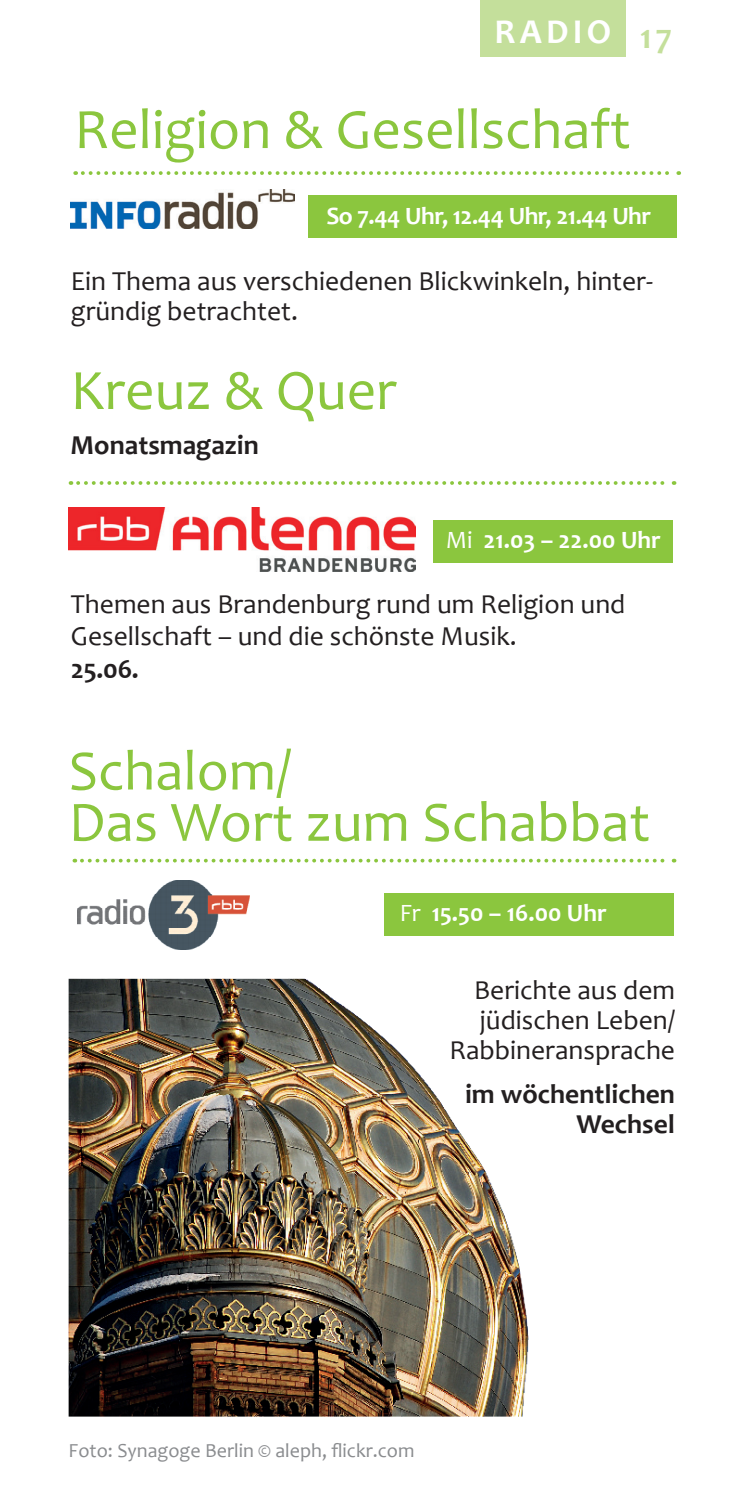
<style>
.page{position:relative;width:745px;height:1489px;background:#fff}
.page>*{position:absolute;margin:0;border:0;box-sizing:border-box;transform-origin:0 0}
.t1{font:57.5px/51.2px "Candara";color:#8bc63e}
.t2{font:700 35px "Candara";letter-spacing:.12em;color:#fff}
.t3{font:700 35px "Candara";color:#c4df9b}
.t4{font:27.5px/30px "Candara";color:#231f20}
.t5{font:700 27.5px/30px "Candara";color:#231f20;text-align:right}
.t6{font:700 25px "Candara";letter-spacing:-.01em;color:#fff}
.t7{font:20px "Candara";color:#8a8c8f}
.s1{font-weight:400}
</style>
<div class="page">
<div style="left:308px;top:195px;width:369px;height:42px;background:#8bc63e"></div>
<img style="left:71px;top:190px;width:223px;height:38px">
<div style="left:432px;top:520px;width:240px;height:43px;background:#8bc63e"></div>
<svg style="left:83px;top:171px;width:595px;height:4px"></svg>
<svg style="left:78px;top:481px;width:596px;height:4px"></svg>
<svg style="left:82px;top:858px;width:592px;height:4px"></svg>
<div style="left:480px;top:0;width:146px;height:57px;background:#c4df9b"></div>
<img style="left:77px;top:880px;width:172px;height:69px">
<div style="left:384px;top:893px;width:289px;height:42px;background:#8bc63e"></div>
<img style="left:69px;top:507px;width:346px;height:64px">
<img style="left:69px;top:978px;width:459px;height:438px">
<p class="t2" style="left:494px;top:11px;width:118px">RADIO</p>
<p class="t3" style="left:639px;top:15px;width:34px">17</p>
<h1 class="t1" style="left:74px;top:104px;width:557px">Religion &amp; Gesellschaft</h1>
<p class="t6" style="left:326px;top:200px;width:326px">So 7.44 Uhr, 12.44 Uhr, 21.44 Uhr</p>
<p class="t4" style="left:71px;top:266px;width:583px">Ein Thema aus verschiedenen Blickwinkeln, hinter&shy;gründig betrachtet.</p>
<h1 class="t1" style="left:70px;top:365px;width:327px">Kreuz &amp; Quer</h1>
<p class="t5" style="left:70px;top:430px;width:190px">Monatsmagazin</p>
<p class="t6" style="left:445px;top:525px;width:216px"><span class="s1">Mi</span> 21.03 – 22.00 Uhr</p>
<p class="t4" style="left:71px;top:587px;width:555px;line-height:32.5px">Themen aus Brandenburg rund um Religion und<br>Gesellschaft – und die schönste Musik.</p>
<p class="t5" style="left:71px;top:653px;width:69px">25.06.</p>
<h1 class="t1" style="left:69px;top:745px;width:582px">Schalom/<br>Das Wort zum Schabbat</h1>
<p class="t6" style="left:399px;top:897px;width:208px"><span class="s1">Fr</span> 15.50 – 16.00 Uhr</p>
<p class="t4" style="left:449px;top:974px;width:227px;text-align:right">Berichte aus dem jüdischen Leben/<br>Rabbineransprache</p>
<p class="t5" style="left:464px;top:1078px;width:211px">im wöchentlichen<br>Wechsel</p>
<p class="t7" style="left:69px;top:1438px;width:347px">Foto: Synagoge Berlin © aleph, flickr.com</p>
</div>
